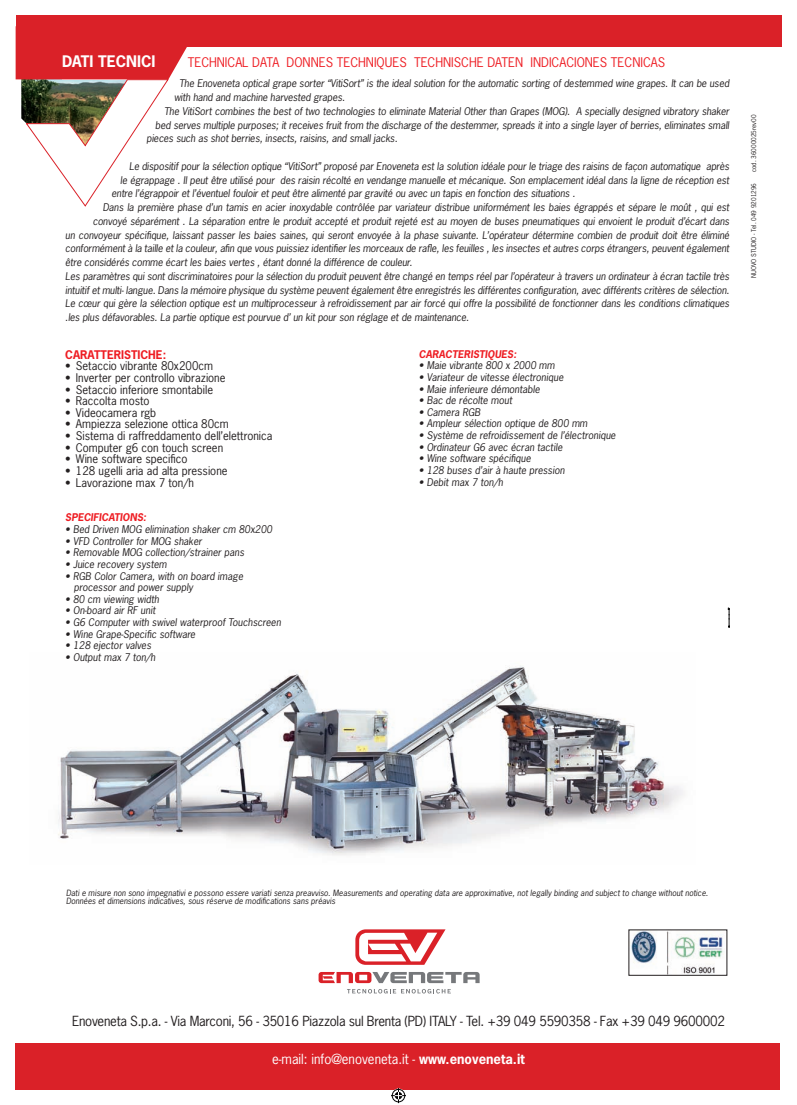
<style>
.page{position:relative;width:797px;height:1105px;background:#fff}
.page>*{position:absolute;margin:0;border:0;box-sizing:border-box;transform-origin:0 0}
.t1{font:700 15px "News Gothic";color:#fff}
.t2{font:13.12px "News Gothic";letter-spacing:-.02em;color:#231f20}
.t3{font:13.12px "News Gothic";color:#fff}
.t4{font:12.5px "News Gothic";color:#ee1d23}
.t5{font:11.25px "News Gothic";color:#231f20}
.t6{font:700 11.25px "News Gothic";color:#ee1d23}
.t7{font:italic 10px/13.8px "News Gothic";letter-spacing:-.01em;color:#231f20}
.t8{font:italic 700 10px "News Gothic";color:#ee1d23}
.t9{font:italic 8.12px "News Gothic";color:#231f20}
.t10{font:6.25px "News Gothic";color:#231f20}
.s1{font-weight:700}
</style>
<div class="page">
<div style="left:16px;top:1043px;width:764px;height:46px;background:#da2128"></div>
<svg style="left:355px;top:929px;width:90px;height:36px"></svg>
<svg style="left:347px;top:989px;width:104px;height:4px"></svg>
<svg style="left:318px;top:972px;width:161px;height:11px"></svg>
<div style="left:16px;top:16px;width:765px;height:31px;background:#da2128"></div>
<img style="left:58px;top:665px;width:626px;height:190px">
<img style="left:631px;top:932px;width:93px;height:41px">
<svg style="left:16px;top:47px;width:171px;height:159px"></svg>
<svg style="left:727px;top:607px;width:3px;height:21px"></svg>
<svg style="left:391px;top:1088px;width:15px;height:15px"></svg>
<p class="t1" style="left:62px;top:51px;width:95px">DATI TECNICI</p>
<p class="t4" style="left:188px;top:54px;width:479px">TECHNICAL DATA DONNES TECHNIQUES TECHNISCHE DATEN INDICACIONES TECNICAS</p>
<p class="t7" style="left:174px;top:77px;width:556px;text-indent:5px">The Enoveneta optical grape sorter “VitiSort” is the ideal solution for the automatic sorting of destemmed wine grapes. It can be used with hand and machine harvested grapes.</p>
<p class="t7" style="left:164px;top:104px;width:567px">The VitiSort combines the best of two technologies to eliminate Material Other than Grapes (MOG). A specially designed vibratory shaker</p>
<p class="t7" style="left:155px;top:118px;width:575px">bed serves multiple purposes; it receives fruit from the discharge of the destemmer, spreads it into a single layer of berries, eliminates small</p>
<p class="t7" style="left:146px;top:132px;width:252px">pieces such as shot berries, insects, raisins, and small jacks.</p>
<p class="t7" style="left:129px;top:159px;width:602px">Le dispositif pour la sélection optique “VitiSort” proposé par Enoveneta est la solution idéale pour le triage des raisins de façon automatique après</p>
<p class="t7" style="left:120px;top:173px;width:610px">le égrappage . Il peut être utilisé pour des raisin récolté en vendange manuelle et mécanique. Son emplacement idéal dans la ligne de réception est</p>
<p class="t7" style="left:111px;top:187px;width:465px">entre l’égrappoir et l’éventuel fouloir et peut être alimenté par gravité ou avec un tapis en fonction des situations .</p>
<p class="t7" style="left:103px;top:200px;width:628px">Dans la première phase d’un tamis en acier inoxydable contrôlée par variateur distribue uniformément les baies égrappés et sépare le moût , qui est</p>
<p class="t7" style="left:93px;top:214px;width:638px">convoyé séparément . La séparation entre le produit accepté et produit rejeté est au moyen de buses pneumatiques qui envoient le produit d’écart dans</p>
<p class="t7" style="left:65px;top:228px;width:665px">un convoyeur spécifique, laissant passer les baies saines, qui seront envoyée à la phase suivante. L’opérateur détermine combien de produit doit être éliminé</p>
<p class="t7" style="left:65px;top:242px;width:665px">conformément à la taille et la couleur, afin que vous puissiez identifier les morceaux de rafle, les feuilles , les insectes et autres corps étrangers, peuvent également</p>
<p class="t7" style="left:65px;top:255px;width:348px">être considérés comme écart les baies vertes , étant donné la différence de couleur.</p>
<p class="t7" style="left:65px;top:269px;width:665px">Les paramètres qui sont discriminatoires pour la sélection du produit peuvent être changé en temps réel par l’opérateur à travers un ordinateur à écran tactile très intuitif et multi- langue. Dans la mémoire physique du système peuvent également être enregistrés les différentes configuration, avec différents critères de sélection.</p>
<p class="t7" style="left:65px;top:297px;width:665px">Le cœur qui gère la sélection optique est un multiprocesseur à refroidissement par air forcé qui offre la possibilité de fonctionner dans les conditions climatiques .les plus défavorables. La partie optique est pourvue d’ un kit pour son réglage et de maintenance.</p>
<p class="t6" style="left:65px;top:347px;width:102px">CARATTERISTICHE:</p>
<p class="t5" style="left:65px;top:359px;width:149px">• Setaccio vibrante 80x200cm</p>
<p class="t5" style="left:65px;top:370px;width:162px">• Inverter per controllo vibrazione</p>
<p class="t5" style="left:65px;top:382px;width:149px">• Setaccio inferiore smontabile</p>
<p class="t5" style="left:65px;top:394px;width:86px">• Raccolta mosto</p>
<p class="t5" style="left:65px;top:405px;width:92px">• Videocamera rgb</p>
<p class="t5" style="left:65px;top:417px;width:165px">• Ampiezza selezione ottica 80cm</p>
<p class="t5" style="left:65px;top:429px;width:209px">• Sistema di raffreddamento dell’elettronica</p>
<p class="t5" style="left:65px;top:440px;width:159px">• Computer g6 con touch screen</p>
<p class="t5" style="left:65px;top:452px;width:124px">• Wine software specifico</p>
<p class="t5" style="left:65px;top:463px;width:164px">• 128 ugelli aria ad alta pressione</p>
<p class="t5" style="left:65px;top:475px;width:130px">• Lavorazione max 7 ton/h</p>
<p class="t8" style="left:65px;top:511px;width:83px">SPECIFICATIONS:</p>
<p class="t7" style="left:65px;top:522px;width:208px">• Bed Driven MOG elimination shaker cm 80x200</p>
<p class="t7" style="left:65px;top:534px;width:138px">• VFD Controller for MOG shaker</p>
<p class="t7" style="left:65px;top:546px;width:180px">• Removable MOG collection/strainer pans</p>
<p class="t7" style="left:65px;top:557px;width:103px">• Juice recovery system</p>
<p class="t7" style="left:65px;top:569px;width:179px">• RGB Color Camera, with on board image</p>
<p class="t7" style="left:74px;top:580px;width:121px">processor and power supply</p>
<p class="t7" style="left:65px;top:592px;width:95px">• 80 cm viewing width</p>
<p class="t7" style="left:65px;top:604px;width:92px">• On-board air RF unit</p>
<p class="t7" style="left:65px;top:615px;width:217px">• G6 Computer with swivel waterproof Touchscreen</p>
<p class="t7" style="left:65px;top:627px;width:132px">• Wine Grape-Specific software</p>
<p class="t7" style="left:65px;top:639px;width:87px">• 128 ejector valves</p>
<p class="t7" style="left:65px;top:650px;width:92px">• Output max 7 ton/h</p>
<p class="t8" style="left:419px;top:347px;width:99px">CARACTERISTIQUES:</p>
<p class="t7" style="left:419px;top:359px;width:137px">• Maie vibrante 800 x 2000 mm</p>
<p class="t7" style="left:419px;top:370px;width:146px">• Variateur de vitesse électronique</p>
<p class="t7" style="left:419px;top:382px;width:123px">• Maie inferieure démontable</p>
<p class="t7" style="left:419px;top:393px;width:95px">• Bac de récolte mout</p>
<p class="t7" style="left:419px;top:405px;width:63px">• Camera RGB</p>
<p class="t7" style="left:419px;top:417px;width:170px">• Ampleur sélection optique de 800 mm</p>
<p class="t7" style="left:419px;top:428px;width:198px">• Système de refroidissement de l’électronique</p>
<p class="t7" style="left:419px;top:440px;width:145px">• Ordinateur G6 avec écran tactile</p>
<p class="t7" style="left:419px;top:452px;width:113px">• Wine software spécifique</p>
<p class="t7" style="left:419px;top:463px;width:147px">• 128 buses d’air à haute pression</p>
<p class="t7" style="left:419px;top:475px;width:86px">• Debit max 7 ton/h</p>
<p class="t10" style="left:750px;top:172px;width:59px;rotate:-90deg">cod. 36000025rev00</p>
<p class="t10" style="left:750px;top:278px;width:96px;rotate:-90deg">NUOVO STUDIO - Tel. 049 9201296</p>
<p class="t9" style="left:66px;top:887px;width:643px">Dati e misure non sono impegnativi e possono essere variati senza preavviso. Measurements and operating data are approximative, not legally binding and subject to change without notice.</p>
<p class="t9" style="left:66px;top:896px;width:271px">Données et dimensions indicatives, sous réserve de modifications sans préavis</p>
<p class="t2" style="left:72px;top:1012px;width:654px">Enoveneta S.p.a. - Via Marconi, 56 - 35016 Piazzola sul Brenta (PD) ITALY - Tel. +39 049 5590358 - Fax +39 049 9600002</p>
<p class="t3" style="left:272px;top:1050px;width:254px">e-mail: info@enoveneta.it - <span class="s1">www.enoveneta.it</span></p>
</div>
